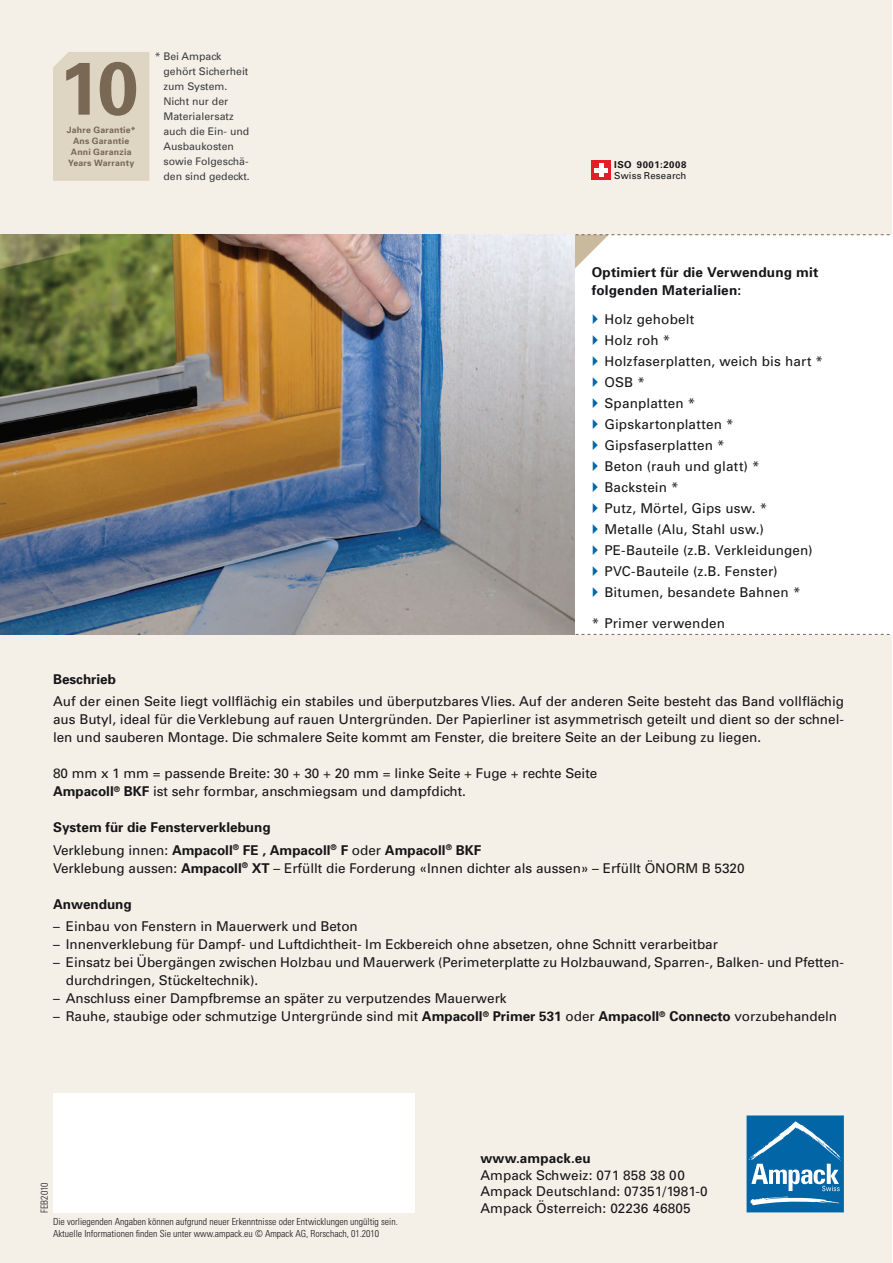
<style>
.page{position:relative;width:893px;height:1263px;background:#fff}
.page>*{position:absolute;margin:0;border:0;box-sizing:border-box;transform-origin:0 0}
.t1{font:13.5px/21px "Univers";color:#171518}
.t2{font:700 13.5px/18px "Univers";color:#171518}
.t3{font:10.5px/15px "Univers";color:#3d3d3f}
.t4{font:300 condensed 9.75px/11.9px "Univers";color:#171518}
.t5{font:9.6px "Univers";letter-spacing:.02em;color:#171518}
.t6{font:700 9.6px "Univers";letter-spacing:.055em;color:#171518}
.t7{font:700 8.7px/11.2px "Univers";letter-spacing:.025em;color:#786854;text-align:center}
.s1{font-weight:700}
.s2{font-weight:400}
</style>
<div class="page">
<div style="left:1px;top:0;width:891px;height:1263px;background:#f4f0e8"></div>
<svg style="left:53px;top:52px;width:96px;height:129px"></svg>
<div style="left:575px;top:235px;width:317px;height:399px;background:#fff"></div>
<div style="left:592px;top:161px;width:19px;height:19px;background:#e41e25"></div>
<hr style="left:599px;top:164px;width:4px;height:13px;background:#fff">
<hr style="left:595px;top:168px;width:13px;height:4px;background:#fff">
<svg style="left:575px;top:634px;width:317px;height:1px"></svg>
<svg style="left:1px;top:234px;width:889px;height:34px"></svg>
<div style="left:746px;top:1116px;width:98px;height:96px;background:#0165a6"></div>
<svg style="left:750px;top:1197px;width:91px;height:9px"></svg>
<svg style="left:748px;top:1121px;width:94px;height:70px"></svg>
<div style="left:53px;top:1094px;width:361px;height:119px;background:#fff"></div>
<img style="left:1px;top:235px;width:574px;height:400px">
<p class="t7" style="left:67px;top:125px;width:70px">Jahre Garantie*<br>Ans Garantie<br>Anni Garanzia<br>Years Warranty</p>
<p class="t3" style="left:163px;top:50px;width:88px;text-indent:-9px">* Bei Ampack gehört Sicherheit zum System.<br>Nicht nur der<br>Materialersatz auch die Ein- und<br>Ausbaukosten sowie Folgeschä&shy;den sind gedeckt.</p>
<p class="t6" style="left:614px;top:161px;width:74px">ISO 9001:2008</p>
<p class="t5" style="left:614px;top:173px;width:74px">Swiss Research</p>
<p class="t2" style="left:592px;top:265px;width:228px">Optimiert für die Verwendung mit folgenden Materialien:</p>
<p class="t1" style="left:604px;top:310px;width:220px">Holz gehobelt<br>Holz roh *<br>Holzfaserplatten, weich bis hart *<br>OSB *<br>Spanplatten *<br>Gipskartonplatten *<br>Gipsfaserplatten *<br>Beton (rauh und glatt) *<br>Backstein *<br>Putz, Mörtel, Gips usw. *<br>Metalle (Alu, Stahl usw.)<br>PE-Bauteile (z.B. Verkleidungen)<br>PVC-Bauteile (z.B. Fenster)<br>Bitumen, besandete Bahnen *</p>
<p class="t1" style="left:592px;top:614px;width:135px">* Primer verwenden</p>
<p class="t2" style="left:53px;top:671px;width:65px">Beschrieb</p>
<p class="t1" style="left:53px;top:694px;width:792px;line-height:18px;text-align:justify">Auf der einen Seite liegt vollflächig ein stabiles und überputzbares Vlies. Auf der anderen Seite besteht das Band vollflächig aus Butyl, ideal für die Verklebung auf rauen Untergründen. Der Papierliner ist asymmetrisch geteilt und dient so der schnel&shy;len und sauberen Montage. Die schmalere Seite kommt am Fenster, die breitere Seite an der Leibung zu liegen.</p>
<p class="t1" style="left:53px;top:766px;width:546px;line-height:18px">80 mm x 1 mm = passende Breite: 30 + 30 + 20 mm = linke Seite + Fuge + rechte Seite<br><span class="s1">Ampacoll</span><sup>®</sup> <span class="s1">BKF</span> ist sehr formbar, anschmiegsam und dampfdicht.</p>
<p class="t2" style="left:53px;top:817px;width:430px;line-height:22.5px">System für die Fensterverklebung<br><span class="s2">Verklebung innen:</span> Ampacoll<sup>®</sup> FE , Ampacoll<sup>®</sup> F <span class="s2">oder</span> Ampacoll<sup>®</sup> BKF</p>
<p class="t1" style="left:53px;top:859px;width:693px">Verklebung aussen: <span class="s1">Ampacoll</span><sup>®</sup> <span class="s1">XT</span> – Erfüllt die Forderung «Innen dichter als aussen» – Erfüllt ÖNORM B 5320</p>
<p class="t2" style="left:53px;top:896px;width:80px">Anwendung</p>
<p class="t1" style="left:53px;top:917px;width:306px">– Einbau von Fenstern in Mauerwerk und Beton</p>
<p class="t1" style="left:53px;top:935px;width:666px">– Innenverklebung für Dampf- und Luftdichtheit- Im Eckbereich ohne absetzen, ohne Schnitt verarbeitbar</p>
<p class="t1" style="left:66px;top:955px;width:780px;line-height:18px;text-indent:-13px">– Einsatz bei Übergängen zwischen Holzbau und Mauerwerk (Perimeterplatte zu Holzbauwand, Sparren-, Balken- und Pfetten&shy;durchdringen, Stückeltechnik).</p>
<p class="t1" style="left:53px;top:989px;width:455px">– Anschluss einer Dampfbremse an später zu verputzendes Mauerwerk</p>
<p class="t1" style="left:53px;top:1007px;width:786px">– Rauhe, staubige oder schmutzige Untergründe sind mit <span class="s1">Ampacoll</span><sup>®</sup> <span class="s1">Primer 531</span> oder <span class="s1">Ampacoll</span><sup>®</sup> <span class="s1">Connecto</span> vorzubehandeln</p>
<p class="t4" style="left:40px;top:1213px;width:32px;rotate:-90deg">FEB2010</p>
<p class="t4" style="left:53px;top:1216px;width:346px">Die vorliegenden Angaben können aufgrund neuer Erkenntnisse oder Entwicklungen ungültig sein.<br>Aktuelle Informationen finden Sie unter www.ampack.eu © Ampack AG, Rorschach, 01.2010</p>
<p class="t2" style="left:480px;top:1151px;width:112px">www.ampack.eu</p>
<p class="t1" style="left:480px;top:1168px;width:229px;line-height:16.5px">Ampack Schweiz: 071 858 38 00<br>Ampack Deutschland: 07351/1981-0<br>Ampack Österreich: 02236 46805</p>
</div>
